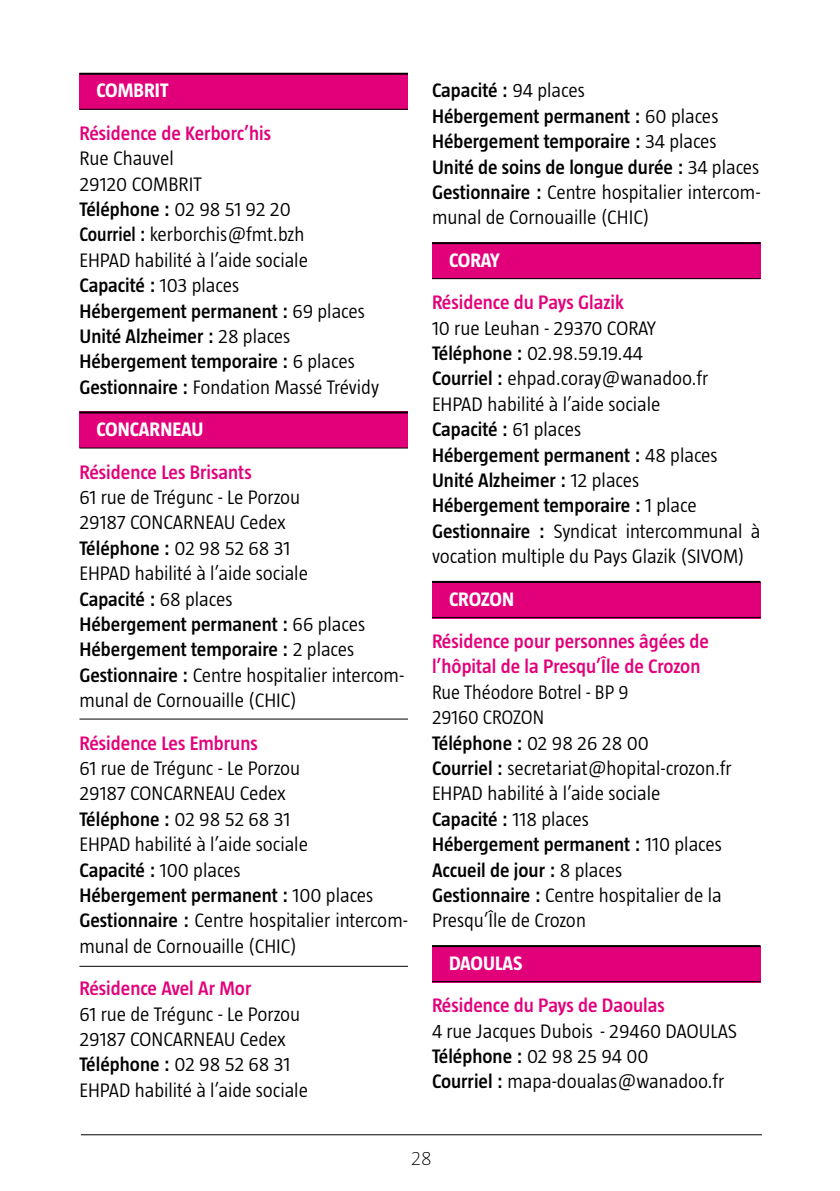
<style>
.page{position:relative;width:840px;height:1191px;background:#fff}
.page>*{position:absolute;margin:0;border:0;box-sizing:border-box;transform-origin:0 0}
.t1{font:300 20px/25.4px "Taz";color:#000}
.t2{font:300 20px/25.4px "Taz";color:#000;scale:.96 1}
.t3{font:600 20px/25.4px "Taz";color:#e2007a}
.t4{font:600 20px/25.4px "Taz";color:#000}
.t5{font:700 20px "Taz";color:#fff}
.t6{font:200 20px "Taz";color:#000}
.s1{font-weight:600}
.s2{font-weight:300}
</style>
<div class="page">
<hr style="left:81px;top:1134px;width:680px;height:1px;background:#000">
<div style="left:432px;top:946px;width:328px;height:36px;background:#e2007a"></div>
<div style="left:432px;top:582px;width:328px;height:36px;background:#e2007a"></div>
<div style="left:79px;top:73px;width:329px;height:36px;background:#e2007a"></div>
<div style="left:79px;top:412px;width:329px;height:36px;background:#e2007a"></div>
<div style="left:432px;top:242px;width:328px;height:37px;background:#e2007a"></div>
<hr style="left:79px;top:73px;width:329px;height:2px;background:#000">
<hr style="left:79px;top:109px;width:329px;height:1px;background:#000">
<hr style="left:79px;top:411px;width:329px;height:2px;background:#000">
<hr style="left:79px;top:447px;width:329px;height:1px;background:#000">
<hr style="left:79px;top:718px;width:329px;height:1px;background:#000">
<hr style="left:79px;top:965px;width:329px;height:1px;background:#000">
<hr style="left:432px;top:242px;width:328px;height:2px;background:#000">
<hr style="left:432px;top:278px;width:328px;height:1px;background:#000">
<hr style="left:432px;top:581px;width:328px;height:2px;background:#000">
<hr style="left:432px;top:617px;width:328px;height:1px;background:#000">
<hr style="left:432px;top:945px;width:328px;height:2px;background:#000">
<hr style="left:432px;top:981px;width:328px;height:1px;background:#000">
<p class="t5" style="left:96px;top:79px;width:73px">COMBRIT</p>
<p class="t3" style="left:79px;top:120px;width:193px">Résidence de Kerborc’his</p>
<p class="t1" style="left:79px;top:145px;width:301px">Rue Chauvel<br>29120 COMBRIT<br><span class="s1">Téléphone :</span> 02 98 51 92 20<br><span class="s1">Courriel :</span> kerborchis@fmt.bzh<br>EHPAD habilité à l’aide sociale<br><span class="s1">Capacité :</span> 103 places<br><span class="s1">Hébergement permanent :</span> 69 places<br><span class="s1">Unité Alzheimer :</span> 28 places<br><span class="s1">Hébergement temporaire :</span> 6 places<br><span class="s1">Gestionnaire :</span> Fondation Massé Trévidy</p>
<p class="t5" style="left:96px;top:418px;width:108px">CONCARNEAU</p>
<p class="t3" style="left:79px;top:459px;width:174px">Résidence Les Brisants</p>
<p class="t1" style="left:79px;top:484px;width:326px">61 rue de Trégunc - Le Porzou<br>29187 CONCARNEAU Cedex<br><span class="s1">Téléphone :</span> 02 98 52 68 31<br>EHPAD habilité à l’aide sociale<br><span class="s1">Capacité :</span> 68 places<br><span class="s1">Hébergement permanent :</span> 66 places<br><span class="s1">Hébergement temporaire :</span> 2 places<br><span class="s1">Gestionnaire :</span> Centre hospitalier intercom&shy;munal de Cornouaille (CHIC)</p>
<p class="t3" style="left:79px;top:730px;width:180px">Résidence Les Embruns</p>
<p class="t1" style="left:79px;top:755px;width:330px">61 rue de Trégunc - Le Porzou<br>29187 CONCARNEAU Cedex<br><span class="s1">Téléphone :</span> 02 98 52 68 31<br>EHPAD habilité à l’aide sociale<br><span class="s1">Capacité :</span> 100 places<br><span class="s1">Hébergement permanent :</span> 100 places<br><span class="s1">Gestionnaire :</span> Centre hospitalier intercom&shy;munal de Cornouaille (CHIC)</p>
<p class="t3" style="left:79px;top:975px;width:173px">Résidence Avel Ar Mor</p>
<p class="t1" style="left:79px;top:1001px;width:230px">61 rue de Trégunc - Le Porzou<br>29187 CONCARNEAU Cedex<br><span class="s1">Téléphone :</span> 02 98 52 68 31<br>EHPAD habilité à l’aide sociale</p>
<p class="t4" style="left:432px;top:78px;width:330px">Capacité : <span class="s2">94 places<br></span>Hébergement permanent : <span class="s2">60 places </span>Hébergement temporaire : <span class="s2">34 places </span>Unité de soins de longue durée : <span class="s2">34 places </span>Gestionnaire : <span class="s2">Centre hospitalier intercom&shy;munal de Cornouaille (CHIC)</span></p>
<p class="t5" style="left:449px;top:249px;width:52px">CORAY</p>
<p class="t3" style="left:432px;top:289px;width:193px">Résidence du Pays Glazik</p>
<p class="t1" style="left:432px;top:315px;width:330px">10 rue Leuhan - 29370 CORAY<br><span class="s1">Téléphone :</span> 02.98.59.19.44<br><span class="s1">Courriel :</span> ehpad.coray@wanadoo.fr<br>EHPAD habilité à l’aide sociale<br><span class="s1">Capacité :</span> 61 places<br><span class="s1">Hébergement permanent :</span> 48 places<br><span class="s1">Unité Alzheimer :</span> 12 places<br><span class="s1">Hébergement temporaire :</span> 1 place<br><span class="s1">Gestionnaire :</span> Syndicat intercommunal à vocation multiple du Pays Glazik (SIVOM)</p>
<p class="t5" style="left:449px;top:587px;width:66px">CROZON</p>
<p class="t3" style="left:432px;top:628px;width:278px">Résidence pour personnes âgées de l’hôpital de la Presqu’Île de Crozon</p>
<p class="t2" style="left:432px;top:679px;width:313px">Rue Théodore Botrel - BP 9<br>29160 CROZON<br><span class="s1">Téléphone :</span> 02 98 26 28 00<br><span class="s1">Courriel :</span> secretariat@hopital-crozon.fr<br>EHPAD habilité à l’aide sociale<br><span class="s1">Capacité :</span> 118 places<br><span class="s1">Hébergement permanent :</span> 110 places<br><span class="s1">Accueil de jour :</span> 8 places<br><span class="s1">Gestionnaire :</span> Centre hospitalier de la<br>Presqu’Île de Crozon</p>
<p class="t5" style="left:449px;top:951px;width:75px">DAOULAS</p>
<p class="t3" style="left:432px;top:992px;width:234px">Résidence du Pays de Daoulas</p>
<p class="t1" style="left:432px;top:1017px;width:306px">4 rue Jacques Dubois - 29460 DAOULAS<br><span class="s1">Téléphone :</span> 02 98 25 94 00<br><span class="s1">Courriel :</span> mapa-doualas@wanadoo.fr</p>
<p class="t6" style="left:411px;top:1146px;width:22px">28</p>
</div>
